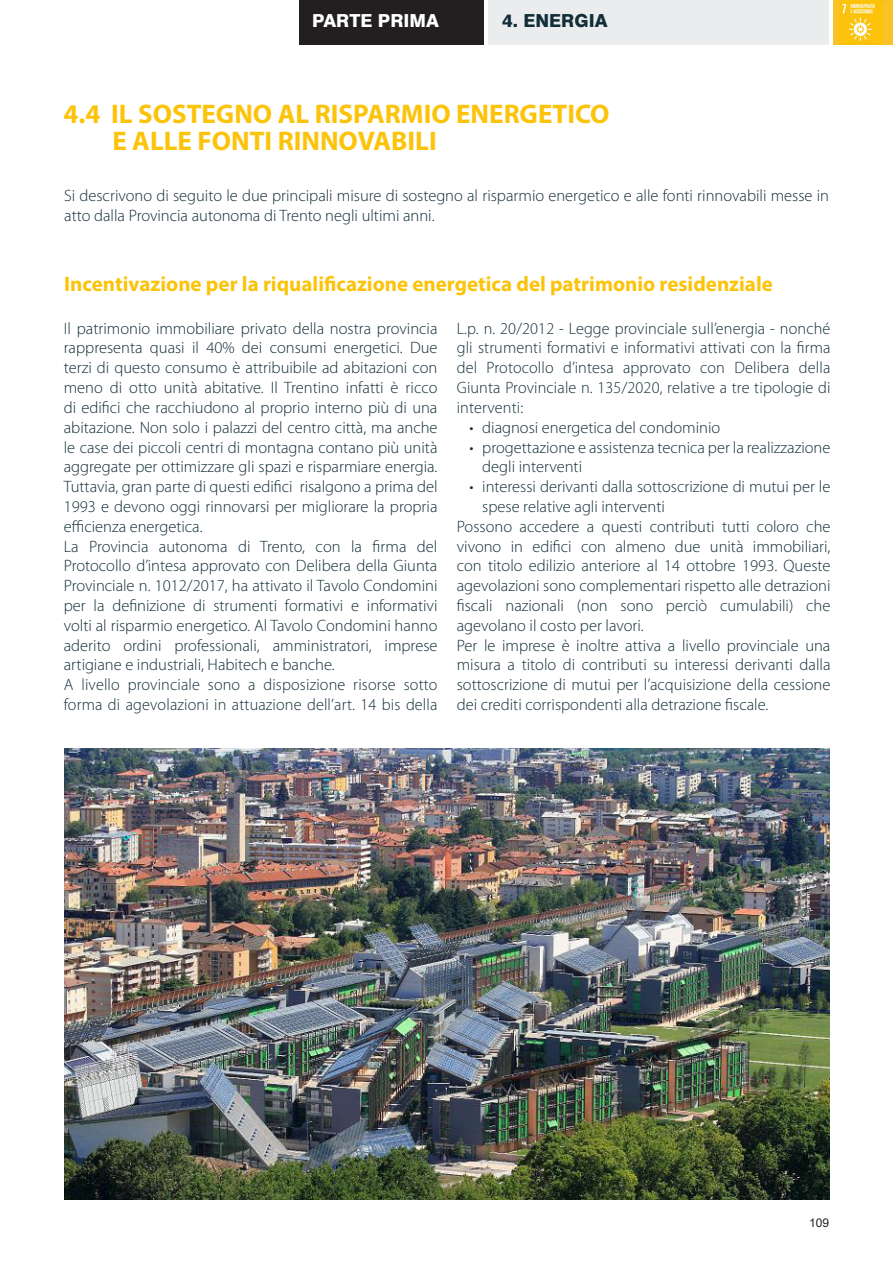
<style>
.page{position:relative;width:893px;height:1263px;background:#fff}
.page>*{position:absolute;margin:0;border:0;box-sizing:border-box;transform-origin:0 0}
.Titolone{font:700 27px "Myriad Pro";color:#fcc30b}
.Titolone_1_1{font:700 21px "Myriad Pro";color:#fcc30b}
.t1{font:800 18px "Swiss 721 BT";color:#fff}
.t2{font:800 18px "Swiss 721 BT";color:#122e38}
.testo{font:300 16.5px/19.8px "Myriad Pro";color:#122e38;text-align:justify}
.t3{font:12px "Arial";color:#231f20}
</style>
<div class="page">
<div style="left:299px;top:0;width:185px;height:45px;background:#231f20"></div>
<div style="left:489px;top:0;width:340px;height:45px;background:#eaecee"></div>
<div style="left:833px;top:0;width:60px;height:45px;background:#fbc128"></div>
<img style="left:840px;top:1px;width:43px;height:44px">
<img style="left:64px;top:748px;width:765px;height:451px">
<p class="t1" style="left:312px;top:10px;width:128px">PARTE PRIMA</p>
<p class="t2" style="left:502px;top:10px;width:107px">4. ENERGIA</p>
<p class="Titolone" style="left:63px;top:96px;width:548px">4.4 IL SOSTEGNO AL RISPARMIO ENERGETICO</p>
<p class="Titolone" style="left:112px;top:123px;width:326px">E ALLE FONTI RINNOVABILI</p>
<p class="testo" style="left:64px;top:186px;width:766px">Si descrivono di seguito le due principali misure di sostegno al risparmio energetico e alle fonti rinnovabili messe in atto dalla Provincia autonoma di Trento negli ultimi anni.</p>
<p class="Titolone_1_1" style="left:64px;top:270px;width:710px">Incentivazione per la riqualificazione energetica del patrimonio residenziale</p>
<p class="testo" style="left:64px;top:319px;width:375px">Il patrimonio immobiliare privato della nostra provincia rappresenta quasi il 40% dei consumi energetici. Due terzi di questo consumo è attribuibile ad abitazioni con meno di otto unità abitative. Il Trentino infatti è ricco di edifici che racchiudono al proprio interno più di una abitazione. Non solo i palazzi del centro città, ma anche le case dei piccoli centri di montagna contano più unità aggregate per ottimizzare gli spazi e risparmiare energia.<br>Tuttavia, gran parte di questi edifici risalgono a prima del 1993 e devono oggi rinnovarsi per migliorare la propria efficienza energetica.</p>
<p class="testo" style="left:64px;top:536px;width:375px">La Provincia autonoma di Trento, con la firma del Protocollo d’intesa approvato con Delibera della Giunta Provinciale n. 1012/2017, ha attivato il Tavolo Condomini per la definizione di strumenti formativi e informativi volti al risparmio energetico. Al Tavolo Condomini hanno aderito ordini professionali, amministratori, imprese artigiane e industriali, Habitech e banche.</p>
<p class="testo" style="left:64px;top:675px;width:375px">A livello provinciale sono a disposizione risorse sotto forma di agevolazioni in attuazione dell’art. 14 bis della</p>
<p class="testo" style="left:457px;top:319px;width:375px">L.p. n. 20/2012 - Legge provinciale sull’energia - nonché gli strumenti formativi e informativi attivati con la firma del Protocollo d’intesa approvato con Delibera della Giunta Provinciale n. 135/2020, relative a tre tipologie di interventi:</p>
<p class="testo" style="left:469px;top:418px;width:252px">• diagnosi energetica del condominio</p>
<p class="testo" style="left:482px;top:437px;width:350px;text-indent:-13px">• progettazione e assistenza tecnica per la realizzazione degli interventi</p>
<p class="testo" style="left:482px;top:477px;width:350px;text-indent:-13px">• interessi derivanti dalla sottoscrizione di mutui per le spese relative agli interventi</p>
<p class="testo" style="left:457px;top:517px;width:375px">Possono accedere a questi contributi tutti coloro che vivono in edifici con almeno due unità immobiliari, con titolo edilizio anteriore al 14 ottobre 1993. Queste agevolazioni sono complementari rispetto alle detrazioni fiscali nazionali (non sono perciò cumulabili) che agevolano il costo per lavori.</p>
<p class="testo" style="left:457px;top:635px;width:375px">Per le imprese è inoltre attiva a livello provinciale una misura a titolo di contributi su interessi derivanti dalla sottoscrizione di mutui per l’acquisizione della cessione dei crediti corrispondenti alla detrazione fiscale.</p>
<p class="t3" style="left:809px;top:1214px;width:22px">109</p>
</div>
